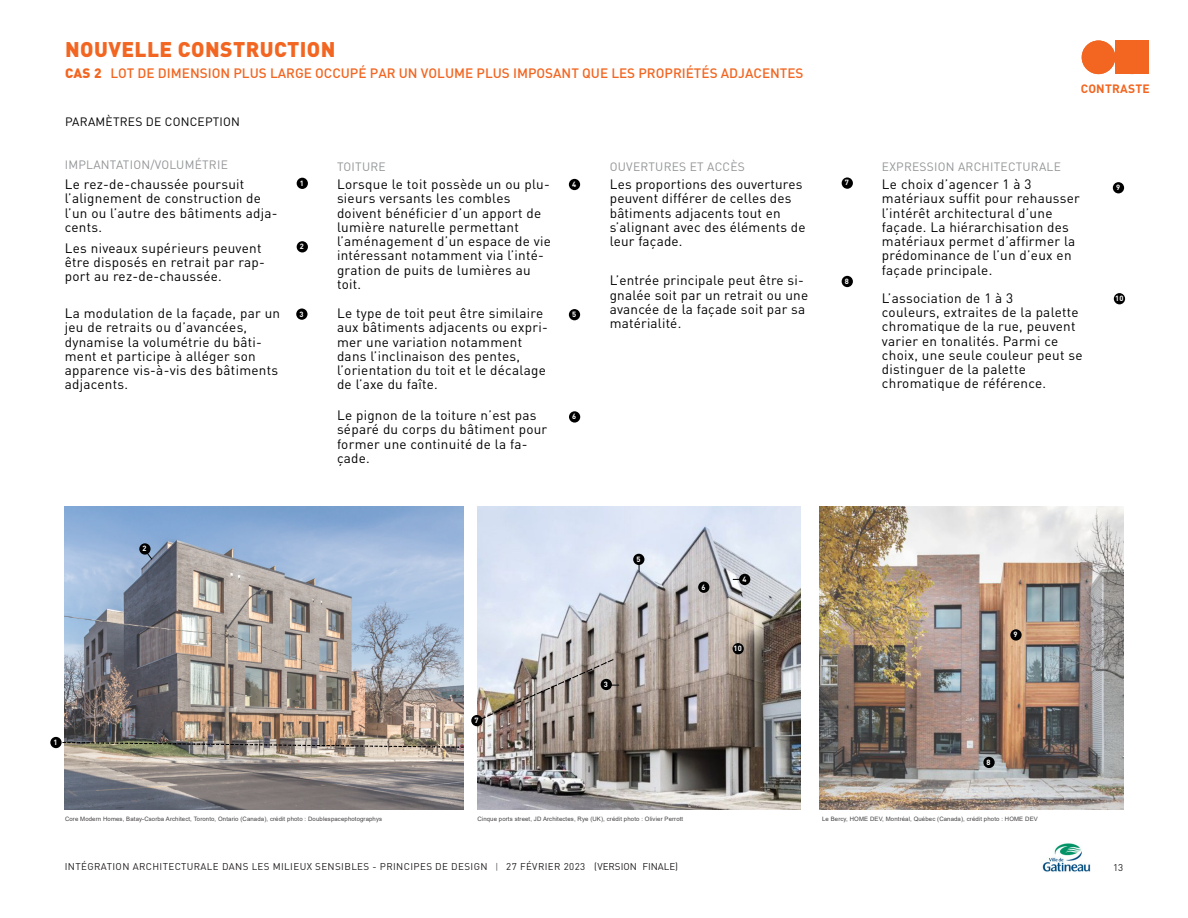
<style>
.page{position:relative;width:1188px;height:918px;background:#fff}
.page>*{position:absolute;margin:0;border:0;box-sizing:border-box;transform-origin:0 0}
.t1{font:900 21px "DINOT";letter-spacing:.02em;color:#f26621}
.t2{font:13.5px/14.2px "DINOT";letter-spacing:.02em;color:#000}
.t3{font:500 13.5px "DINOT";color:#f26621}
.t4{font:900 13.5px "DINOT";color:#f26621}
.t5{font:12px "DINOT";letter-spacing:.02em;color:#939597}
.t6{font:12px "DINOT";letter-spacing:.02em;color:#000}
.t7{font:700 12px "DINOT";letter-spacing:.02em;color:#f26621}
.t8{font:9.75px "DINOT";letter-spacing:.04em;color:#231f20}
.t9{font:700 7.5px "DINOT";color:#fff}
.t10{font:6px "Arial";letter-spacing:.02em;color:#444141}
.s1{font-weight:300;font-size:9px}
</style>
<div class="page">
<img style="left:1042px;top:843px;width:49px;height:29px">
<div style="left:50px;top:499px;width:421px;height:310px;background:#fff;opacity:.2"></div>
<div style="left:816px;top:499px;width:316px;height:310px;background:#fff;opacity:.2"></div>
<img style="left:477px;top:506px;width:323px;height:303px">
<div style="left:297px;top:178px;width:11px;height:11px;background:#000;border-radius:50%"></div>
<div style="left:297px;top:241px;width:11px;height:11px;background:#000;border-radius:50%"></div>
<div style="left:296px;top:309px;width:12px;height:11px;background:#000;border-radius:50%"></div>
<div style="left:1114px;top:293px;width:11px;height:11px;background:#000;border-radius:50%"></div>
<div style="left:733px;top:643px;width:11px;height:11px;background:#000;border-radius:50%"></div>
<svg style="left:61px;top:742px;width:403px;height:6px"></svg>
<div style="left:50px;top:737px;width:12px;height:11px;background:#000;border-radius:50%"></div>
<svg style="left:477px;top:659px;width:142px;height:63px"></svg>
<svg style="left:144px;top:549px;width:8px;height:11px"></svg>
<div style="left:471px;top:715px;width:12px;height:11px;background:#000;border-radius:50%"></div>
<div style="left:569px;top:179px;width:11px;height:11px;background:#000;border-radius:50%"></div>
<div style="left:739px;top:574px;width:11px;height:11px;background:#000;border-radius:50%"></div>
<div style="left:842px;top:177px;width:11px;height:12px;background:#000;border-radius:50%"></div>
<div style="left:569px;top:411px;width:11px;height:12px;background:#000;border-radius:50%"></div>
<div style="left:698px;top:582px;width:11px;height:11px;background:#000;border-radius:50%"></div>
<div style="left:1113px;top:182px;width:11px;height:11px;background:#000;border-radius:50%"></div>
<div style="left:1010px;top:629px;width:12px;height:12px;background:#000;border-radius:50%"></div>
<div style="left:842px;top:276px;width:11px;height:11px;background:#000;border-radius:50%"></div>
<div style="left:983px;top:757px;width:12px;height:11px;background:#000;border-radius:50%"></div>
<div style="left:569px;top:309px;width:11px;height:11px;background:#000;border-radius:50%"></div>
<div style="left:633px;top:554px;width:11px;height:11px;background:#000;border-radius:50%"></div>
<div style="left:139px;top:543px;width:12px;height:12px;background:#000;border-radius:50%"></div>
<div style="left:1082px;top:40px;width:33px;height:34px;background:#f26621;border-radius:50%"></div>
<div style="left:1115px;top:40px;width:34px;height:34px;background:#f26621"></div>
<h1 class="t1" style="left:65px;top:41px;width:272px">NOUVELLE CONSTRUCTION</h1>
<p class="t3" style="left:110px;top:67px;width:695px">LOT DE DIMENSION PLUS LARGE OCCUPÉ PAR UN VOLUME PLUS IMPOSANT QUE LES PROPRIÉTÉS ADJACENTES</p>
<p class="t6" style="left:65px;top:117px;width:176px">PARAMÈTRES DE CONCEPTION</p>
<p class="t4" style="left:65px;top:67px;width:38px">CAS 2</p>
<p class="t5" style="left:65px;top:160px;width:165px">IMPLANTATION/VOLUMÉTRIE</p>
<p class="t5" style="left:610px;top:161px;width:137px">OUVERTURES ET ACCÈS</p>
<p class="t5" style="left:337px;top:161px;width:50px">TOITURE</p>
<p class="t5" style="left:882px;top:161px;width:180px">EXPRESSION ARCHITECTURALE</p>
<p class="t7" style="left:1081px;top:84px;width:71px">CONTRASTE</p>
<p class="t2" style="left:65px;top:178px;width:214px">Le rez-de-chaussée poursuit l’alignement de construction de l’un ou l’autre des bâtiments adja&shy;cents.</p>
<p class="t2" style="left:65px;top:242px;width:202px">Les niveaux supérieurs peuvent être disposés en retrait par rap&shy;port au rez-de-chaussée.</p>
<p class="t2" style="left:65px;top:307px;width:217px">La modulation de la façade, par un jeu de retraits ou d’avancées, dynamise la volumétrie du bâti&shy;ment et participe à alléger son apparence vis-à-vis des bâtiments adjacents.</p>
<p class="t9" style="left:300px;top:180px;width:6px">1</p>
<p class="t9" style="left:300px;top:243px;width:6px">2</p>
<p class="t9" style="left:300px;top:311px;width:6px">3</p>
<p class="t2" style="left:337px;top:178px;width:215px">Lorsque le toit possède un ou plu&shy;sieurs versants les combles doivent bénéficier d’un apport de lumière naturelle permettant l’aménagement d’un espace de vie intéressant notamment via l’inté&shy;gration de puits de lumières au toit.</p>
<p class="t2" style="left:337px;top:307px;width:212px">Le type de toit peut être similaire aux bâtiments adjacents ou expri&shy;mer une variation notamment dans l’inclinaison des pentes, l’orientation du toit et le décalage de l’axe du faîte.</p>
<p class="t2" style="left:337px;top:409px;width:212px">Le pignon de la toiture n’est pas séparé du corps du bâtiment pour former une continuité de la fa&shy;çade.</p>
<p class="t9" style="left:572px;top:181px;width:6px">4</p>
<p class="t9" style="left:572px;top:311px;width:6px">5</p>
<p class="t9" style="left:572px;top:414px;width:6px">6</p>
<p class="t2" style="left:610px;top:178px;width:197px">Les proportions des ouvertures peuvent différer de celles des bâtiments adjacents tout en s’alignant avec des éléments de leur façade.</p>
<p class="t2" style="left:610px;top:275px;width:200px">L’entrée principale peut être si&shy;gnalée soit par un retrait ou une avancée de la façade soit par sa matérialité.</p>
<p class="t9" style="left:845px;top:180px;width:6px">7</p>
<p class="t9" style="left:845px;top:278px;width:6px">8</p>
<p class="t2" style="left:882px;top:178px;width:199px">Le choix d’agencer 1 à 3 matériaux suffit pour rehausser l’intérêt architectural d’une façade. La hiérarchisation des matériaux permet d’affirmer la prédominance de l’un d’eux en façade principale.</p>
<p class="t2" style="left:882px;top:292px;width:202px">L’association de 1 à 3<br>couleurs, extraites de la palette chromatique de la rue, peuvent varier en tonalités. Parmi ce choix, une seule couleur peut se distinguer de la palette chromatique de référence.</p>
<p class="t9" style="left:1116px;top:184px;width:6px">9</p>
<p class="t9" style="left:1115px;top:295px;width:10px">10</p>
<p class="t9" style="left:54px;top:739px;width:6px">1</p>
<p class="t9" style="left:143px;top:546px;width:6px">2</p>
<p class="t9" style="left:475px;top:717px;width:6px">7</p>
<p class="t9" style="left:636px;top:556px;width:6px">5</p>
<p class="t9" style="left:604px;top:681px;width:6px">3</p>
<p class="t9" style="left:701px;top:584px;width:6px">6</p>
<p class="t9" style="left:742px;top:576px;width:6px">4</p>
<p class="t9" style="left:734px;top:645px;width:10px">10</p>
<p class="t9" style="left:1014px;top:632px;width:6px">9</p>
<p class="t9" style="left:987px;top:759px;width:6px">8</p>
<p class="t10" style="left:65px;top:817px;width:319px">Core Modern Homes, Batay-Csorba Architect, Toronto, Ontario (Canada), crédit photo : Doublespacephotographys</p>
<p class="t10" style="left:477px;top:817px;width:207px">Cinque ports street, JD Architectes, Rye (UK), crédit photo : Olivier Perrott</p>
<p class="t10" style="left:822px;top:817px;width:217px">Le Bercy, HOME DEV, Montréal, Québec (Canada), crédit photo : HOME DEV</p>
<p class="t8" style="left:65px;top:863px;width:615px">INTÉGRATION ARCHITECTURALE DANS LES MILIEUX SENSIBLES - PRINCIPES DE DESIGN <span class="s1">|</span> 27 FÉVRIER 2023 (VERSION FINALE)</p>
<p class="t8" style="left:1113px;top:863px;width:12px">13</p>
</div>
